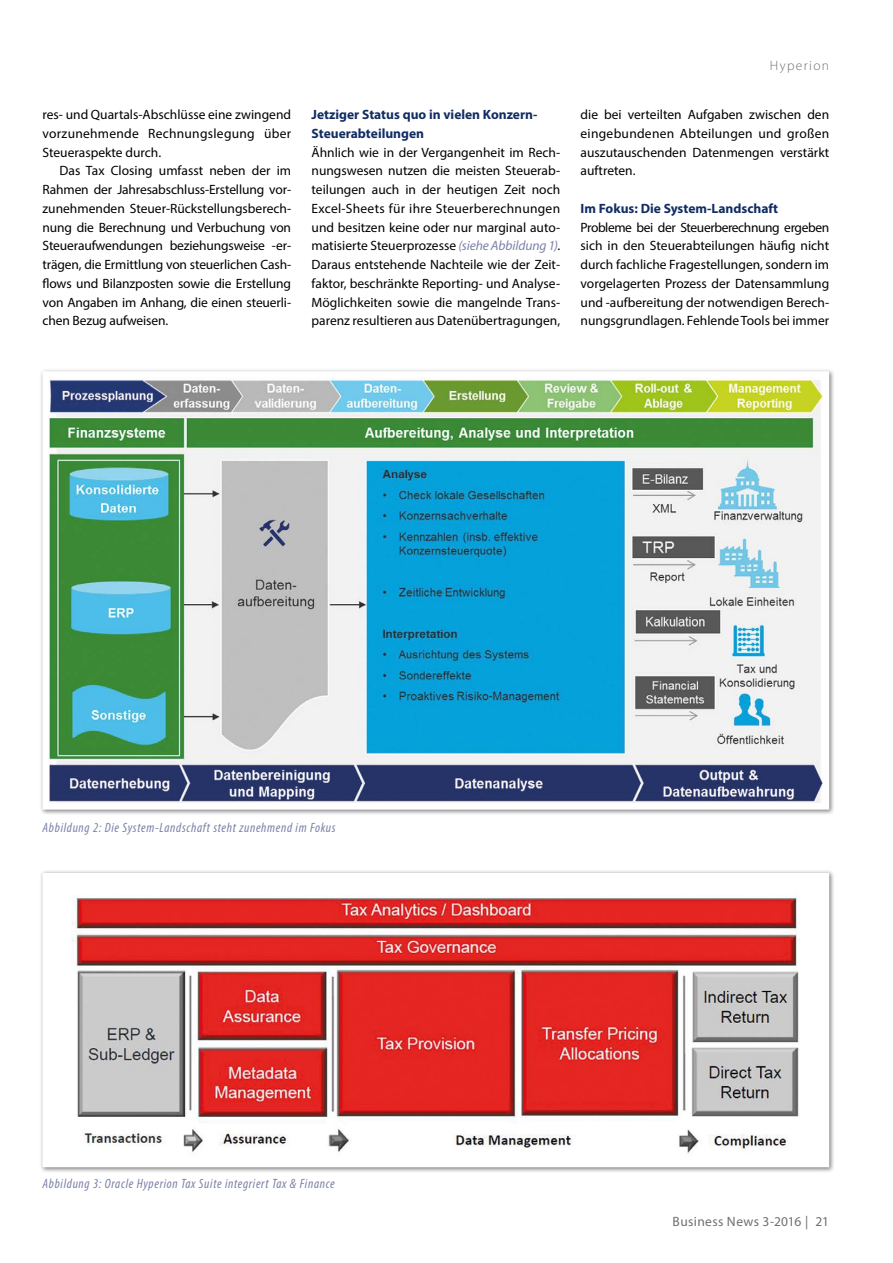
<style>
.page{position:relative;width:893px;height:1263px;background:#fff}
.page>*{position:absolute;margin:0;border:0;box-sizing:border-box;transform-origin:0 0}
.t1{font:13.5px/18.8px "Myriad Pro";color:#000;text-align:justify}
.t2{font:italic condensed 13.5px "Myriad Pro";letter-spacing:.05em;color:#7c81a8}
.t3{font:700 13.5px/18.8px "Myriad Pro";color:#112d63}
.t4{font:13.5px "Myriad Pro";letter-spacing:.025em;color:#706f6f}
.t5{font:300 13.5px "Myriad Pro";letter-spacing:.1em;color:#706f6f}
.s1{font-style:italic;color:#7c81a8}
</style>
<div class="page">
<img style="left:41px;top:370px;width:791px;height:443px">
<svg style="left:41px;top:871px;width:791px;height:299px"></svg>
<p class="t1" style="left:43px;top:105px;width:250px">res- und Quartals-Abschlüsse eine zwingend vorzunehmende Rechnungslegung über Steueraspekte durch.</p>
<p class="t1" style="left:43px;top:161px;width:250px;text-indent:17px">Das Tax Closing umfasst neben der im Rahmen der Jahresabschluss-Erstellung vor&shy;zunehmenden Steuer-Rückstellungsberech&shy;nung die Berechnung und Verbuchung von Steueraufwendungen beziehungsweise -er&shy;trägen, die Ermittlung von steuerlichen Cash&shy;flows und Bilanzposten sowie die Erstellung von Angaben im Anhang, die einen steuerli&shy;chen Bezug aufweisen.</p>
<p class="t3" style="left:312px;top:105px;width:227px">Jetziger Status quo in vielen Konzern-<br>Steuerabteilungen</p>
<p class="t1" style="left:312px;top:142px;width:250px">Ähnlich wie in der Vergangenheit im Rech&shy;nungswesen nutzen die meisten Steuerab&shy;teilungen auch in der heutigen Zeit noch Excel-Sheets für ihre Steuerberechnungen und besitzen keine oder nur marginal auto&shy;matisierte Steuerprozesse <span class="s1">(siehe Abbildung 1)</span>.<br>Daraus entstehende Nachteile wie der Zeit&shy;faktor, beschränkte Reporting- und Analyse-Möglichkeiten sowie die mangelnde Trans&shy;parenz resultieren aus Datenübertragungen,</p>
<p class="t5" style="left:770px;top:58px;width:61px">Hyperion</p>
<p class="t1" style="left:581px;top:105px;width:250px">die bei verteilten Aufgaben zwischen den eingebundenen Abteilungen und großen auszutauschenden Datenmengen verstärkt auftreten.</p>
<p class="t3" style="left:581px;top:198px;width:199px">Im Fokus: Die System-Landschaft</p>
<p class="t1" style="left:581px;top:217px;width:250px">Probleme bei der Steuerberechnung ergeben sich in den Steuerabteilungen häufig nicht durch fachliche Fragestellungen, sondern im vorgelagerten Prozess der Datensammlung und -aufbereitung der notwendigen Berech&shy;nungsgrundlagen. Fehlende Tools bei immer</p>
<p class="t2" style="left:43px;top:819px;width:295px">Abbildung 2: Die System-Landschaft steht zunehmend im Fokus</p>
<p class="t2" style="left:43px;top:1175px;width:294px">Abbildung 3: Oracle Hyperion Tax Suite integriert Tax &amp; Finance</p>
<p class="t4" style="left:673px;top:1213px;width:158px">Business News 3-2016 | 21</p>
</div>
